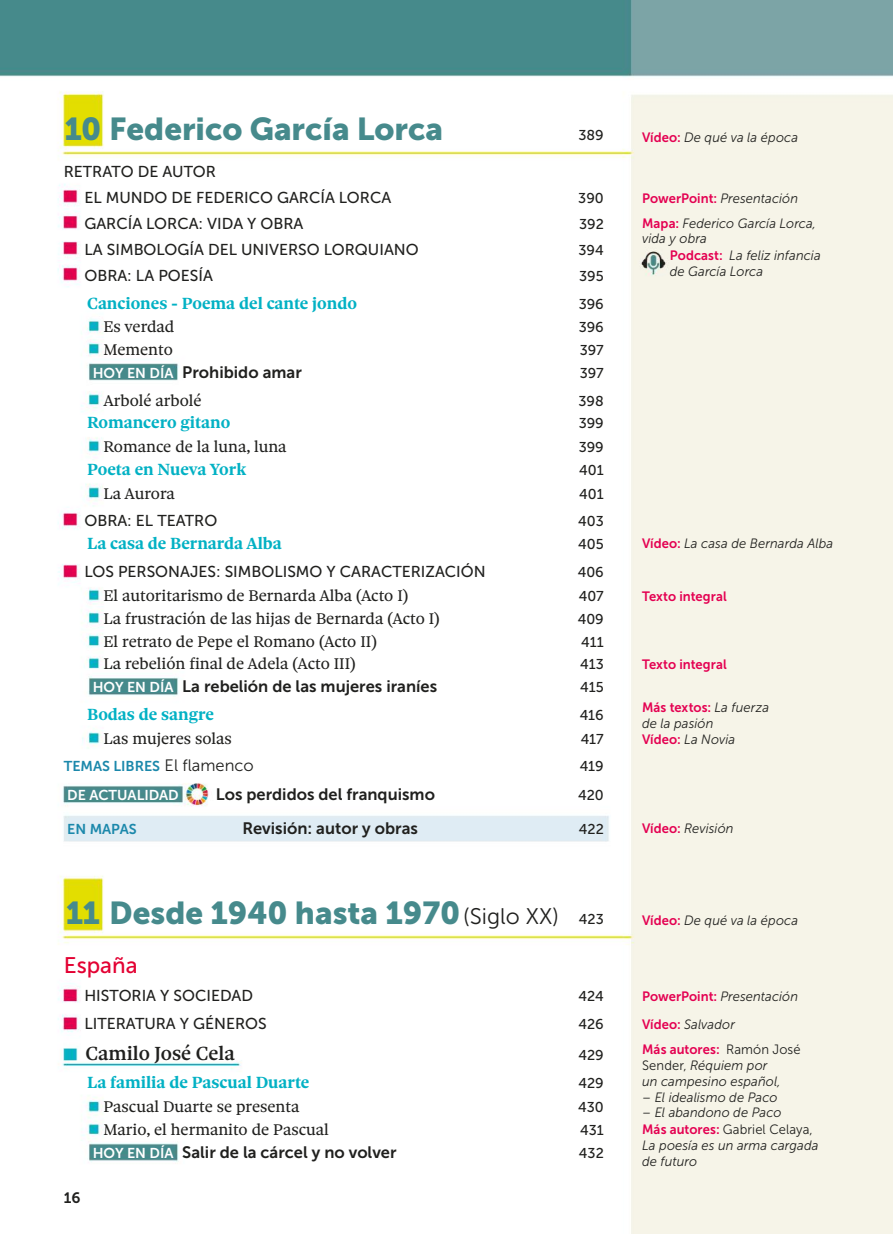
<style>
.page{position:relative;width:893px;height:1234px;background:#fff}
.page>*{position:absolute;margin:0;border:0;box-sizing:border-box;transform-origin:0 0}
.t1{font:31.5px "Museo Sans 900";color:#468a8c}
.t2{font:22.5px "Museo Sans 500";color:#e30032}
.t3{font:500 20.25px "Sole Serif Text";color:#20201e}
.t4{font:700 17.25px "Sole Serif Text";color:#02b1c4}
.t5{font:16.5px "Sole Serif Text";color:#20201e}
.t6{font:16.5px "Museo Sans 700";color:#20201e}
.t7{font:15.75px/26px "Museo Sans 500";color:#20201e}
.t8{font:15px "Museo Sans 700";color:#20201e}
.t9{font:14.25px "Museo Sans 500";color:#20201e}
.t10{font:14.25px "Museo Sans 700";color:#1b88ab}
.t11{font:14.25px "Museo Sans 700";color:#fff}
.t12{font:italic 13.5px/17.1px "Museo Sans 300";letter-spacing:.005em;color:#20201e;scale:.96 1}
.t13{font:13.5px "Museo Sans 700";letter-spacing:.005em;color:#e40051;scale:.96 1}
.s1{font-size:14.25px;color:#fff}
.s2{font-family:"Museo Sans 300";font-size:16.5px;color:#20201e}
.s3{font-family:"Museo Sans 300";font-size:22.5px;color:#20201e}
.s4{font-family:"Museo Sans 500";font-size:14.25px;color:#20201e}
.s5{font-family:"Museo Sans 700";font-style:normal;color:#e40051}
.s6{font-family:"Museo Sans 300";font-style:italic;color:#20201e}
.s7{font-family:"Museo Sans 300";color:#20201e}
.s8{font-style:normal}
</style>
<div class="page">
<img style="left:0;top:0;width:893px;height:1233px">
<h1 class="t1" style="left:65px;top:111px;width:380px">10 Federico García Lorca</h1>
<p class="t7" style="left:84px;top:158px;width:308px;text-indent:-21px">RETRATO DE AUTOR<br>EL MUNDO DE FEDERICO GARCÍA LORCA</p>
<p class="t9" style="left:579px;top:127px;width:27px">389</p>
<p class="t9" style="left:578px;top:189px;width:27px">390</p>
<p class="t7" style="left:84px;top:210px;width:221px">GARCÍA LORCA: VIDA Y OBRA</p>
<p class="t9" style="left:579px;top:215px;width:26px">392</p>
<p class="t7" style="left:84px;top:236px;width:336px">LA SIMBOLOGÍA DEL UNIVERSO LORQUIANO</p>
<p class="t9" style="left:579px;top:241px;width:27px">394</p>
<p class="t7" style="left:84px;top:262px;width:130px">OBRA: LA POESÍA</p>
<p class="t9" style="left:579px;top:267px;width:26px">395</p>
<p class="t4" style="left:87px;top:296px;width:271px">Canciones - Poema del cante jondo</p>
<p class="t9" style="left:579px;top:295px;width:27px">396</p>
<p class="t5" style="left:103px;top:317px;width:72px">Es verdad</p>
<p class="t9" style="left:579px;top:319px;width:27px">396</p>
<p class="t5" style="left:103px;top:339px;width:71px">Memento</p>
<p class="t9" style="left:580px;top:342px;width:26px">397</p>
<p class="t6" style="left:93px;top:366px;width:211px"><span class="s1">HOY EN DÍA</span> Prohibido amar</p>
<p class="t9" style="left:580px;top:364px;width:26px">397</p>
<p class="t5" style="left:103px;top:390px;width:100px">Arbolé arbolé</p>
<p class="t9" style="left:579px;top:392px;width:27px">398</p>
<p class="t4" style="left:87px;top:416px;width:145px">Romancero gitano</p>
<p class="t9" style="left:579px;top:415px;width:27px">399</p>
<p class="t5" style="left:103px;top:437px;width:185px">Romance de la luna, luna</p>
<p class="t9" style="left:579px;top:439px;width:27px">399</p>
<p class="t4" style="left:87px;top:462px;width:161px">Poeta en Nueva York</p>
<p class="t9" style="left:579px;top:461px;width:26px">401</p>
<p class="t5" style="left:103px;top:483px;width:73px">La Aurora</p>
<p class="t9" style="left:579px;top:485px;width:26px">401</p>
<p class="t7" style="left:84px;top:507px;width:134px">OBRA: EL TEATRO</p>
<p class="t9" style="left:578px;top:512px;width:27px">403</p>
<p class="t4" style="left:87px;top:537px;width:196px">La casa de Bernarda Alba</p>
<p class="t9" style="left:578px;top:536px;width:27px">405</p>
<p class="t7" style="left:84px;top:559px;width:403px">LOS PERSONAJES: SIMBOLISMO Y CARACTERIZACIÓN</p>
<p class="t9" style="left:578px;top:564px;width:28px">406</p>
<p class="t5" style="left:103px;top:585px;width:306px">El autoritarismo de Bernarda Alba (Acto I)</p>
<p class="t9" style="left:579px;top:588px;width:27px">407</p>
<p class="t5" style="left:103px;top:608px;width:338px">La frustración de las hijas de Bernarda (Acto I)</p>
<p class="t9" style="left:578px;top:610px;width:28px">409</p>
<p class="t5" style="left:103px;top:631px;width:275px">El retrato de Pepe el Romano (Acto II)</p>
<p class="t9" style="left:581px;top:633px;width:24px">411</p>
<p class="t5" style="left:103px;top:654px;width:254px">La rebelión final de Adela (Acto III)</p>
<p class="t9" style="left:580px;top:656px;width:25px">413</p>
<p class="t6" style="left:93px;top:680px;width:346px"><span class="s1">HOY EN DÍA</span> La rebelión de las mujeres iraníes</p>
<p class="t9" style="left:580px;top:678px;width:25px">415</p>
<p class="t4" style="left:87px;top:707px;width:128px">Bodas de sangre</p>
<p class="t9" style="left:580px;top:706px;width:26px">416</p>
<p class="t5" style="left:103px;top:728px;width:130px">Las mujeres solas</p>
<p class="t9" style="left:581px;top:730px;width:25px">417</p>
<p class="t10" style="left:64px;top:760px;width:192px">TEMAS LIBRES <span class="s2">El flamenco</span></p>
<p class="t9" style="left:580px;top:757px;width:26px">419</p>
<p class="t11" style="left:67px;top:789px;width:113px">DE ACTUALIDAD</p>
<p class="t6" style="left:216px;top:788px;width:221px">Los perdidos del franquismo</p>
<p class="t9" style="left:578px;top:786px;width:27px">420</p>
<p class="t10" style="left:67px;top:824px;width:71px">EN MAPAS</p>
<p class="t6" style="left:242px;top:822px;width:177px">Revisión: autor y obras</p>
<p class="t9" style="left:579px;top:820px;width:26px">422</p>
<h1 class="t1" style="left:66px;top:894px;width:539px">11 Desde 1940 hasta 1970<span class="s3">(Siglo XX)</span> <span class="s4">423</span></h1>
<h2 class="t2" style="left:64px;top:952px;width:75px">España</h2>
<p class="t7" style="left:84px;top:982px;width:170px">HISTORIA Y SOCIEDAD</p>
<p class="t9" style="left:579px;top:987px;width:27px">424</p>
<p class="t7" style="left:84px;top:1010px;width:184px">LITERATURA Y GÉNEROS</p>
<p class="t9" style="left:578px;top:1015px;width:27px">426</p>
<h3 class="t3" style="left:85px;top:1045px;width:151px">Camilo José Cela</h3>
<p class="t9" style="left:578px;top:1046px;width:27px">429</p>
<p class="t4" style="left:87px;top:1075px;width:224px">La familia de Pascual Duarte</p>
<p class="t9" style="left:578px;top:1074px;width:27px">429</p>
<p class="t5" style="left:103px;top:1096px;width:197px">Pascual Duarte se presenta</p>
<p class="t9" style="left:578px;top:1098px;width:27px">430</p>
<p class="t5" style="left:103px;top:1119px;width:227px">Mario, el hermanito de Pascual</p>
<p class="t9" style="left:580px;top:1121px;width:25px">431</p>
<p class="t6" style="left:93px;top:1145px;width:305px"><span class="s1">HOY EN DÍA</span> Salir de la cárcel y no volver</p>
<p class="t9" style="left:579px;top:1143px;width:26px">432</p>
<p class="t8" style="left:64px;top:1192px;width:18px">16</p>
<p class="t12" style="left:642px;top:130px;width:164px"><span class="s5">Vídeo:</span> De qué va la época</p>
<p class="t12" style="left:642px;top:187px;width:183px;line-height:24.6px"><span class="s5">PowerPoint:</span> Presentación<br><span class="s5">Mapa:</span> Federico García Lorca,</p>
<p class="t12" style="left:670px;top:231px;width:159px;text-indent:-28px">vida y obra<br><span class="s5">Podcast:</span> La feliz infancia</p>
<p class="t12" style="left:670px;top:264px;width:99px">de García Lorca</p>
<p class="t12" style="left:642px;top:536px;width:201px"><span class="s5">Vídeo:</span> La casa de Bernarda Alba</p>
<p class="t13" style="left:642px;top:591px;width:90px">Texto integral</p>
<p class="t13" style="left:642px;top:659px;width:90px">Texto integral</p>
<p class="t13" style="left:642px;top:702px;width:134px">Más textos: <span class="s6">La fuerza</span></p>
<p class="t12" style="left:642px;top:716px;width:98px;line-height:16.2px">de la pasión<br><span class="s5">Vídeo:</span> La Novia</p>
<p class="t12" style="left:642px;top:821px;width:97px"><span class="s5">Vídeo:</span> Revisión</p>
<p class="t12" style="left:642px;top:913px;width:164px"><span class="s5">Vídeo:</span> De qué va la época</p>
<p class="t12" style="left:642px;top:983px;width:164px;line-height:28px"><span class="s5">PowerPoint:</span> Presentación<br><span class="s5">Vídeo:</span> Salvador</p>
<p class="t13" style="left:642px;top:1044px;width:167px">Más autores: <span class="s7">Ramón José</span></p>
<p class="t12" style="left:642px;top:1058px;width:146px;line-height:15.8px"><span class="s8">Sender,</span> Réquiem por un campesino español,</p>
<p class="t12" style="left:642px;top:1089px;width:142px">– El idealismo de Paco</p>
<p class="t12" style="left:642px;top:1104px;width:179px">– El abandono de Paco<br><span class="s5">Más autores:</span> <span class="s8">Gabriel Celaya,</span></p>
<p class="t12" style="left:642px;top:1138px;width:185px;line-height:15.8px">La poesía es un arma cargada de futuro</p>
</div>
